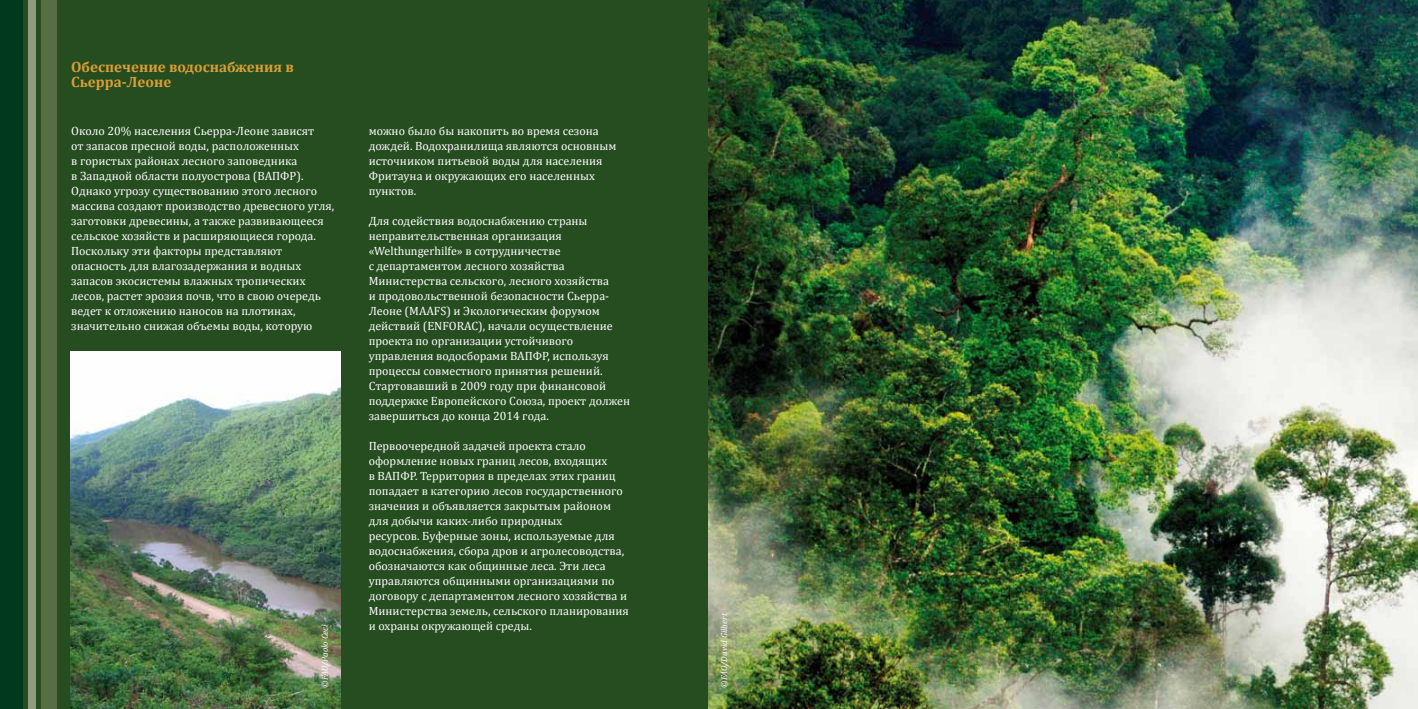
<style>
.page{position:relative;width:1418px;height:709px;background:#fff}
.page>*{position:absolute;margin:0;border:0;box-sizing:border-box;transform-origin:0 0}
.t1{font:700 15px/15px "Cambria";color:#db9e36}
.t2{font:12px/15px "Cambria";color:#fff}
.t3{font:italic 8.75px "Cambria";color:#fff}
</style>
<div class="page">
<div style="left:0;top:0;width:744px;height:709px;background:#254d1f"></div>
<img style="left:709px;top:0;width:708px;height:709px">
<div style="left:0;top:0;width:22px;height:709px;background:#00391d"></div>
<div style="left:28px;top:0;width:7px;height:709px;background:#939b7e"></div>
<div style="left:42px;top:0;width:15px;height:709px;background:#586d43"></div>
<img style="left:71px;top:352px;width:269px;height:357px">
<p class="t1" style="left:71px;top:59px;width:224px">Обеспечение водоснабжения в<br>Сьерра-Леоне</p>
<p class="t2" style="left:71px;top:123px;width:264px">Около 20% населения Сьерра-Леоне зависят<br>от запасов пресной воды, расположенных<br>в гористых районах лесного заповедника<br>в Западной области полуострова (ВАПФР).<br>Однако угрозу существованию этого лесного массива создают производство древесного угля, заготовки древесины, а также развивающееся сельское хозяйств и расширяющиеся города.<br>Поскольку эти факторы представляют опасность для влагозадержания и водных запасов экосистемы влажных тропических лесов, растет эрозия почв, что в свою очередь ведет к отложению наносов на плотинах, значительно снижая объемы воды, которую</p>
<p class="t2" style="left:369px;top:123px;width:249px">можно было бы накопить во время сезона дождей. Водохранилища являются основным источником питьевой воды для населения Фритауна и окружающих его населенных пунктов.</p>
<p class="t2" style="left:369px;top:213px;width:263px">Для содействия водоснабжению страны неправительственная организация «Welthungerhilfe» в сотрудничестве<br>с департаментом лесного хозяйства Министерства сельского, лесного хозяйства<br>и продовольственной безопасности Сьерра-Леоне (MAAFS) и Экологическим форумом действий (ENFORAC), начали осуществление проекта по организации устойчивого управления водосборами ВАПФР, используя процессы совместного принятия решений.<br>Стартовавший в 2009 году при финансовой поддержке Европейского Союза, проект должен завершиться до конца 2014 года.</p>
<p class="t2" style="left:369px;top:438px;width:262px">Первоочередной задачей проекта стало оформление новых границ лесов, входящих<br>в ВАПФР. Территория в пределах этих границ попадает в категорию лесов государственного значения и объявляется закрытым районом для добычи каких-либо природных<br>ресурсов. Буферные зоны, используемые для водоснабжения, сбора дров и агролесоводства, обозначаются как общинные леса. Эти леса управляются общинными организациями по договору с департаментом лесного хозяйства и Министерства земель, сельского планирования и охраны окружающей среды.</p>
<p class="t3" style="left:318px;top:687px;width:65px;rotate:-90deg">©FAO/Paolo Ceci</p>
<p class="t3" style="left:718px;top:687px;width:76px;rotate:-90deg">©FAO/David Gilbert</p>
</div>
